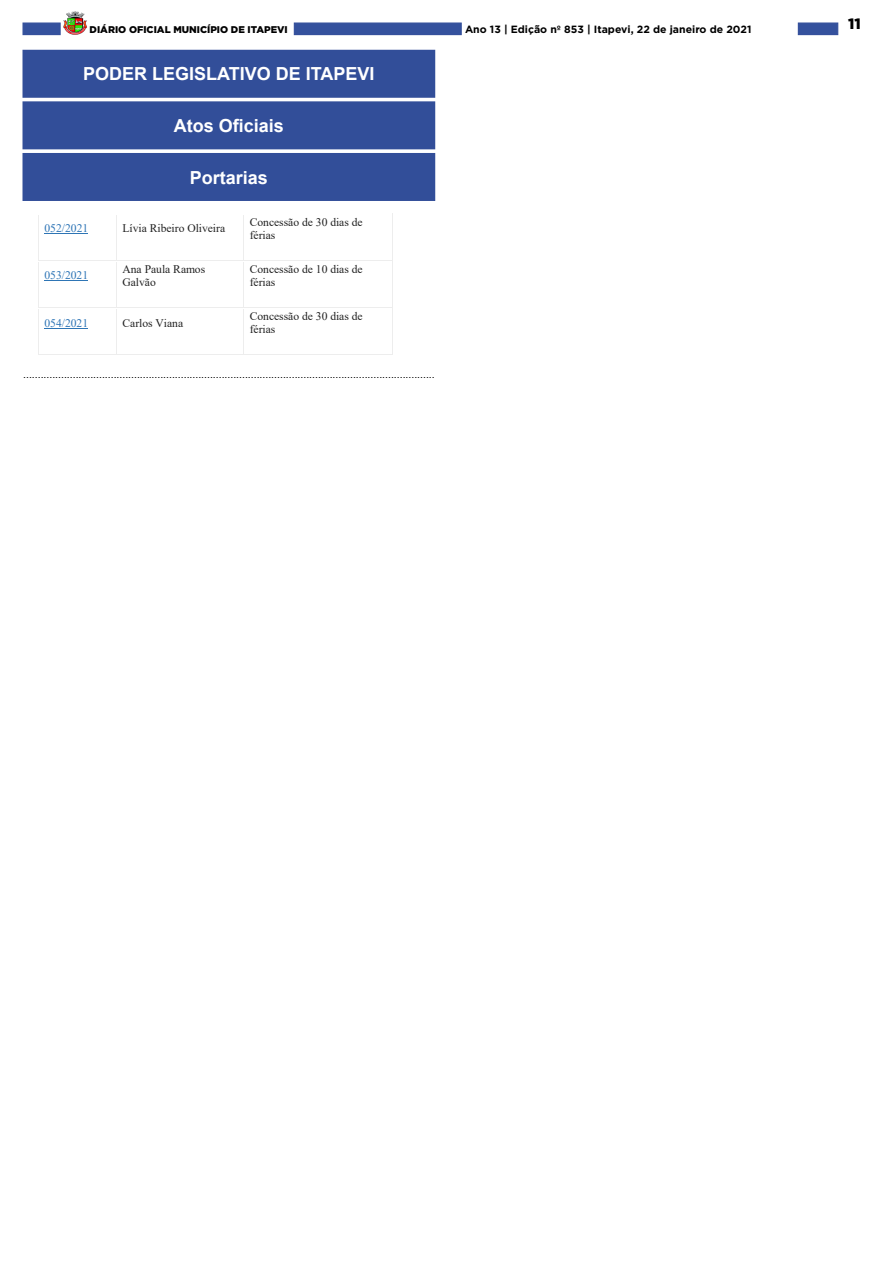
<style>
.page{position:relative;width:893px;height:1263px;background:#fff}
.page>*{position:absolute;margin:0;border:0;box-sizing:border-box;transform-origin:0 0}
.t1{font:700 18px "Arial";color:#fff}
.t2{font:900 15px "Gotham";color:#000}
.t3{font:11.55px/13.4px "Times New Roman";color:#222}
.t4{font:11.55px "Times New Roman";color:#2e75b6}
._4_-_Fim{font:10.5px "Arial";color:#000}
.t5{font:700 10.5px "Gotham";color:#000}
.t6{font:900 9.75px "Gotham";color:#000}
</style>
<div class="page">
<div style="left:22px;top:23px;width:39px;height:12px;background:#34519d;border:1px solid #334f9b"></div>
<div style="left:798px;top:23px;width:40px;height:12px;background:#34519d"></div>
<img style="left:63px;top:11px;width:24px;height:24px">
<div style="left:294px;top:23px;width:168px;height:12px;background:#34519d"></div>
<div style="left:23px;top:50px;width:412px;height:47px;background:#324e99"></div>
<div style="left:22px;top:50px;width:413px;height:48px;border:1px solid #324e99"></div>
<div style="left:23px;top:102px;width:412px;height:47px;background:#324e99"></div>
<div style="left:22px;top:101px;width:413px;height:48px;border:1px solid #324e99"></div>
<div style="left:23px;top:154px;width:412px;height:46px;background:#324e99"></div>
<div style="left:22px;top:153px;width:413px;height:48px;border:1px solid #324e99"></div>
<hr style="left:44px;top:234px;width:44px;height:1px;background:#2e75b5">
<hr style="left:39px;top:213px;width:77px;height:1px;background:#ededed">
<hr style="left:117px;top:213px;width:126px;height:1px;background:#ededed">
<hr style="left:244px;top:213px;width:148px;height:1px;background:#ededed">
<hr style="left:38px;top:215px;width:1px;height:45px;background:#ededed">
<hr style="left:116px;top:215px;width:1px;height:45px;background:#ededed">
<hr style="left:243px;top:215px;width:1px;height:45px;background:#ededed">
<hr style="left:392px;top:215px;width:1px;height:45px;background:#ededed">
<hr style="left:44px;top:281px;width:44px;height:1px;background:#2e75b5">
<hr style="left:39px;top:260px;width:77px;height:1px;background:#ededed">
<hr style="left:117px;top:260px;width:126px;height:1px;background:#ededed">
<hr style="left:244px;top:260px;width:148px;height:1px;background:#ededed">
<hr style="left:38px;top:262px;width:1px;height:45px;background:#ededed">
<hr style="left:116px;top:262px;width:1px;height:45px;background:#ededed">
<hr style="left:243px;top:262px;width:1px;height:45px;background:#ededed">
<hr style="left:392px;top:262px;width:1px;height:45px;background:#ededed">
<hr style="left:44px;top:328px;width:44px;height:1px;background:#2e75b5">
<hr style="left:39px;top:307px;width:77px;height:1px;background:#ededed">
<hr style="left:117px;top:307px;width:126px;height:1px;background:#ededed">
<hr style="left:244px;top:307px;width:148px;height:1px;background:#ededed">
<hr style="left:38px;top:309px;width:1px;height:45px;background:#ededed">
<hr style="left:39px;top:354px;width:77px;height:1px;background:#ededed">
<hr style="left:116px;top:309px;width:1px;height:45px;background:#ededed">
<hr style="left:117px;top:354px;width:126px;height:1px;background:#ededed">
<hr style="left:243px;top:309px;width:1px;height:45px;background:#ededed">
<hr style="left:244px;top:354px;width:148px;height:1px;background:#ededed">
<hr style="left:392px;top:309px;width:1px;height:45px;background:#ededed">
<p class="t6" style="left:90px;top:23px;width:200px">DIÁRIO OFICIAL MUNICÍPIO DE ITAPEVI</p>
<p class="t5" style="left:465px;top:22px;width:288px">Ano 13 | Edição nº 853 | Itapevi, 22 de janeiro de 2021</p>
<p class="t1" style="left:83px;top:61px;width:293px">PODER LEGISLATIVO DE ITAPEVI</p>
<p class="t1" style="left:174px;top:113px;width:112px">Atos Oficiais</p>
<p class="t1" style="left:190px;top:164px;width:80px">Portarias</p>
<p class="t4" style="left:44px;top:220px;width:45px">052/2021</p>
<p class="t3" style="left:122px;top:222px;width:104px">Lívia Ribeiro Oliveira</p>
<p class="t3" style="left:250px;top:215px;width:115px">Concessão de 30 dias de férias</p>
<p class="t4" style="left:44px;top:267px;width:45px">053/2021</p>
<p class="t3" style="left:122px;top:262px;width:84px">Ana Paula Ramos<br>Galvão</p>
<p class="t3" style="left:250px;top:262px;width:115px">Concessão de 10 dias de férias</p>
<p class="t4" style="left:44px;top:315px;width:45px">054/2021</p>
<p class="t3" style="left:122px;top:316px;width:62px">Carlos Viana</p>
<p class="t3" style="left:250px;top:309px;width:115px">Concessão de 30 dias de férias</p>
<p class="_4_-_Fim" style="left:23px;top:367px;width:413px">.............................................................................................................................................</p>
<h2 class="t2" style="left:848px;top:13px;width:14px">11</h2>
</div>
